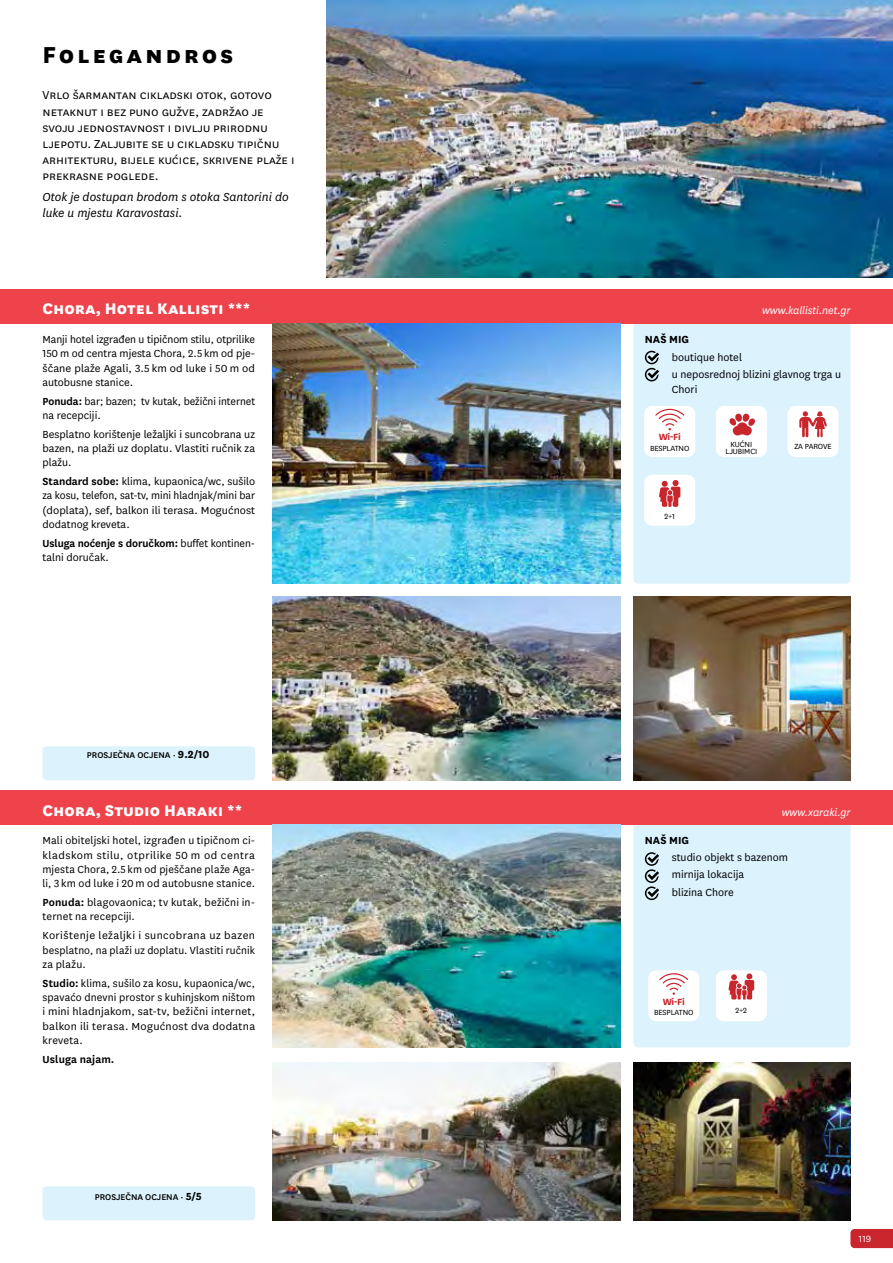
<style>
.page{position:relative;width:893px;height:1263px;background:#fff}
.page>*{position:absolute;margin:0;border:0;box-sizing:border-box;transform-origin:0 0}
.t1{font:800 27px "National";letter-spacing:.1em;color:#000}
.t2{font:800 18px "National";color:#fff}
.t3{font:13.5px/16.2px "National";color:#000}
.t4{font:italic 13.5px/16.2px "National";color:#000}
.t5{font:12px/14.4px "National";letter-spacing:.005em;color:#000;text-align:justify}
.t6{font:italic 12px "National";letter-spacing:-.005em;color:#fff}
.t7{font:600 12px "National";letter-spacing:.01em;color:#000}
.t8{font:700 12px "National";color:#000}
.t9{font:700 10.5px "National";letter-spacing:-.04em;color:#c9252c}
.t10{font:10.5px "National";color:#fff}
.t11{font:500 9.75px "National";color:#000}
.t12{font:8.7px/7.5px "National";letter-spacing:-.01em;color:#000;text-align:center}
.s1{font-weight:600}
.s2{font-weight:400}
.s3{font-weight:700;font-size:12px}
</style>
<div class="page">
<svg style="left:850px;top:1229px;width:43px;height:19px"></svg>
<img style="left:326px;top:0;width:567px;height:277px">
<div style="left:634px;top:825px;width:216px;height:222px;background:#dcf2fd"></div>
<div style="left:634px;top:323px;width:216px;height:261px;background:#dcf2fd"></div>
<div style="left:0;top:289px;width:893px;height:34px;background:#ef434c"></div>
<div style="left:0;top:791px;width:893px;height:34px;background:#ef434c"></div>
<img style="left:272px;top:596px;width:349px;height:184px">
<img style="left:272px;top:1062px;width:349px;height:158px">
<img style="left:634px;top:596px;width:216px;height:184px">
<img style="left:634px;top:1062px;width:216px;height:158px">
<img style="left:272px;top:323px;width:349px;height:261px">
<img style="left:272px;top:825px;width:349px;height:222px">
<div style="left:43px;top:746px;width:212px;height:34px;background:#dcf2fd;border-radius:4px"></div>
<div style="left:43px;top:1186px;width:212px;height:34px;background:#dcf2fd;border-radius:4px"></div>
<div style="left:644px;top:475px;width:51px;height:51px;background:#fff;border-radius:8px"></div>
<svg style="left:659px;top:481px;width:21px;height:26px"></svg>
<div style="left:716px;top:970px;width:51px;height:51px;background:#fff;border-radius:8px"></div>
<svg style="left:728px;top:973px;width:26px;height:26px"></svg>
<div style="left:644px;top:406px;width:51px;height:51px;background:#fff;border-radius:8px"></div>
<svg style="left:655px;top:409px;width:29px;height:21px"></svg>
<div style="left:787px;top:406px;width:51px;height:51px;background:#fff;border-radius:8px"></div>
<svg style="left:799px;top:411px;width:28px;height:26px"></svg>
<div style="left:716px;top:406px;width:51px;height:51px;background:#fff;border-radius:8px"></div>
<svg style="left:729px;top:414px;width:26px;height:21px"></svg>
<div style="left:648px;top:970px;width:51px;height:51px;background:#fff;border-radius:8px"></div>
<svg style="left:659px;top:973px;width:29px;height:22px"></svg>
<svg style="left:645px;top:351px;width:14px;height:30px"></svg>
<svg style="left:645px;top:852px;width:14px;height:48px"></svg>
<h1 class="t1" style="left:43px;top:35px;width:192px">Folegandros</h1>
<p class="t3" style="left:43px;top:87px;width:254px">Vrlo šarmantan cikladski otok, gotovo netaknut i bez puno gužve, zadržao je svoju jednostavnost i divlju prirodnu ljepotu. Zaljubite se u cikladsku tipičnu arhitekturu, bijele kućice, skrivene plaže i prekrasne poglede.</p>
<p class="t4" style="left:43px;top:188px;width:248px">Otok je dostupan brodom s otoka Santorini do luke u mjestu Karavostasi.</p>
<h2 class="t2" style="left:43px;top:296px;width:209px">Chora, Hotel Kallisti ***</h2>
<p class="t6" style="left:762px;top:303px;width:90px">www.kallisti.net.gr</p>
<p class="t5" style="left:43px;top:331px;width:214px">Manji hotel izgrađen u tipičnom stilu, otprilike 150 m od centra mjesta Chora, 2.5 km od pje&shy;ščane plaže Agali, 3.5 km od luke i 50 m od autobusne stanice.</p>
<p class="t5" style="left:43px;top:393px;width:214px"><span class="s1">Ponuda:</span> bar; bazen; tv kutak, bežični internet na recepciji.</p>
<p class="t5" style="left:43px;top:426px;width:214px">Besplatno korištenje ležaljki i suncobrana uz bazen, na plaži uz doplatu. Vlastiti ručnik za plažu.</p>
<p class="t5" style="left:43px;top:474px;width:214px"><span class="s1">Standard sobe:</span> klima, kupaonica/wc, sušilo za kosu, telefon, sat-tv, mini hladnjak/mini bar (doplata), sef, balkon ili terasa. Mogućnost dodatnog kreveta.</p>
<p class="t5" style="left:43px;top:535px;width:214px"><span class="s1">Usluga noćenje s doručkom:</span> buffet kontinen&shy;talni doručak.</p>
<p class="t8" style="left:645px;top:330px;width:46px">NAŠ MIG</p>
<p class="t5" style="left:672px;top:349px;width:171px;line-height:17.1px">boutique hotel<br>u neposrednoj blizini glavnog trga u</p>
<p class="t5" style="left:672px;top:381px;width:27px">Chori</p>
<p class="t9" style="left:659px;top:429px;width:24px">Wi-Fi</p>
<p class="t12" style="left:650px;top:444px;width:41px">BESPLATNO</p>
<p class="t12" style="left:665px;top:513px;width:12px">2+1</p>
<p class="t12" style="left:725px;top:440px;width:33px">KUĆNI<br>LJUBIMCI</p>
<p class="t12" style="left:794px;top:442px;width:39px">ZA PAROVE</p>
<p class="t11" style="left:87px;top:748px;width:124px">PROSJEČNA OCJENA <span class="s2">•</span> <span class="s3">9.2/10</span></p>
<h2 class="t2" style="left:43px;top:797px;width:201px">Chora, Studio Haraki **</h2>
<p class="t6" style="left:782px;top:804px;width:70px">www.xaraki.gr</p>
<p class="t5" style="left:43px;top:833px;width:214px">Mali obiteljski hotel, izgrađen u tipičnom ci&shy;kladskom stilu, otprilike 50 m od centra mjesta Chora, 2.5 km od pješčane plaže Aga&shy;li, 3 km od luke i 20 m od autobusne stanice.</p>
<p class="t5" style="left:43px;top:895px;width:214px"><span class="s1">Ponuda:</span> blagovaonica; tv kutak, bežični in&shy;ternet na recepciji.</p>
<p class="t5" style="left:43px;top:928px;width:214px">Korištenje ležaljki i suncobrana uz bazen besplatno, na plaži uz doplatu. Vlastiti ručnik za plažu.</p>
<p class="t5" style="left:43px;top:975px;width:214px"><span class="s1">Studio:</span> klima, sušilo za kosu, kupaonica/wc, spavaćo dnevni prostor s kuhinjskom ništom i mini hladnjakom, sat-tv, bežični internet, balkon ili terasa. Mogućnost dva dodatna kreveta.</p>
<p class="t7" style="left:43px;top:1051px;width:73px">Usluga najam.</p>
<p class="t8" style="left:645px;top:832px;width:46px">NAŠ MIG</p>
<p class="t5" style="left:672px;top:849px;width:118px;line-height:17.1px;text-align:left">studio objekt s bazenom mirnija lokacija<br>blizina Chore</p>
<p class="t9" style="left:663px;top:994px;width:24px">Wi-Fi</p>
<p class="t12" style="left:654px;top:1008px;width:41px">BESPLATNO</p>
<p class="t12" style="left:736px;top:1006px;width:13px">2+2</p>
<p class="t11" style="left:95px;top:1190px;width:108px">PROSJEČNA OCJENA <span class="s2">•</span> <span class="s3">5/5</span></p>
<p class="t10" style="left:859px;top:1232px;width:14px">119</p>
</div>
